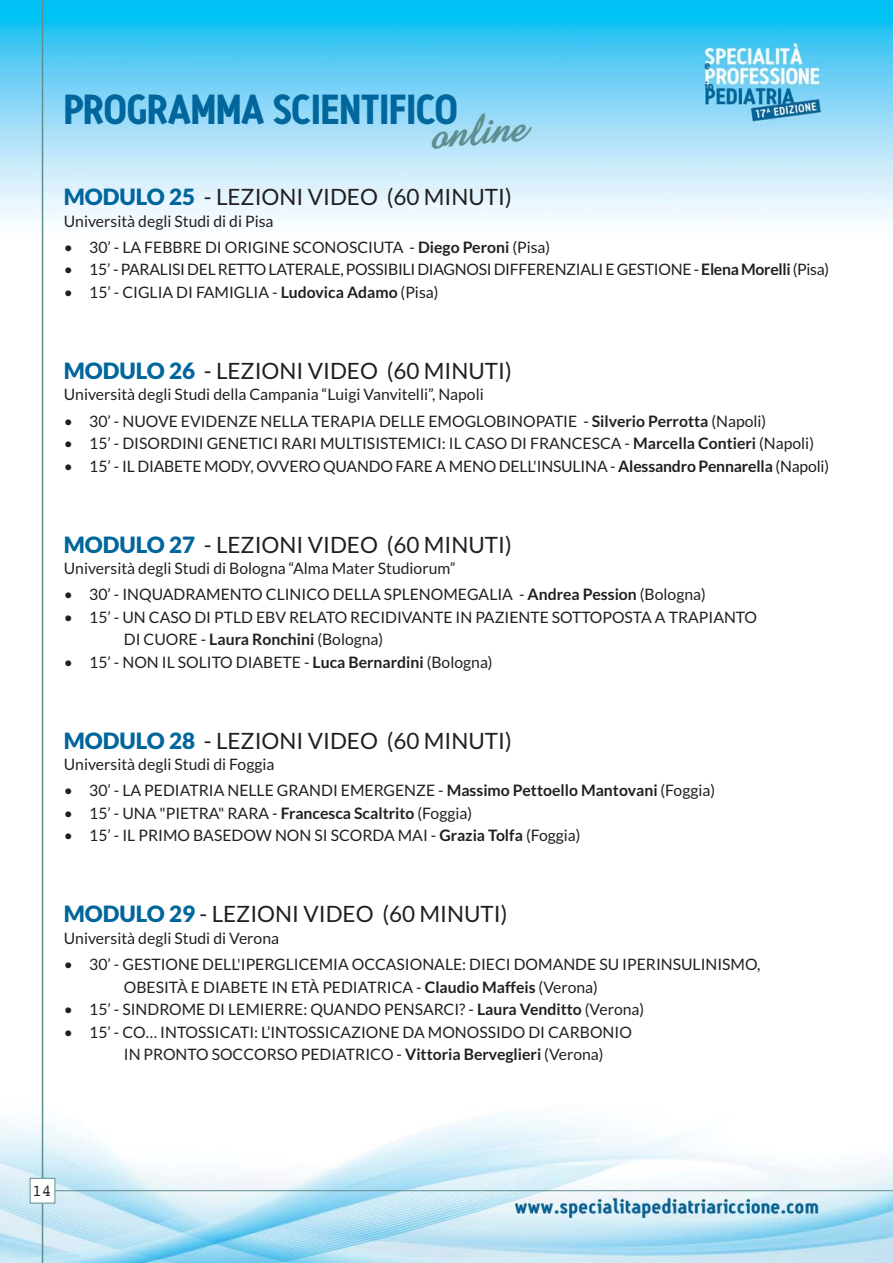
<style>
.page{position:relative;width:893px;height:1263px;background:#fff}
.page>*{position:absolute;margin:0;border:0;box-sizing:border-box;transform-origin:0 0}
.t1{font:italic 43.5px "Amaze D Bold";color:#5f8e90}
.t2{font:700 40.5px "Antitled";color:#00669b}
.t3{font:22.5px "Lato";color:#231f20}
.t4{font:16.5px "Courier";color:#231f20}
.t5{font:15.75px/22.5px "Lato";color:#231f20}
.t6{font:15.75px "Lato";letter-spacing:-.02em;color:#231f20}
.s1{font-weight:900;color:#00669b}
.s2{font-weight:700}
</style>
<div class="page">
<img style="left:0;top:0;width:893px;height:1263px">
<hr style="left:43px;top:1190px;width:850px;height:1px;background:#5f8e90">
<hr style="left:42px;top:0;width:1px;height:1263px;background:#5f8e90">
<div style="left:31px;top:1179px;width:24px;height:24px;background:#fff"></div>
<div style="left:30px;top:1178px;width:25px;height:25px;border:1px solid #5f8e90"></div>
<h2 class="t2" style="left:64px;top:87px;width:395px">PROGRAMMA SCIENTIFICO</h2>
<h1 class="t1" style="left:428px;top:107px;width:96px;rotate:-5deg">online</h1>
<h3 class="t3" style="left:64px;top:189px;width:450px"><span class="s1">MODULO 25</span> - LEZIONI VIDEO (60 MINUTI)</h3>
<p class="t5" style="left:64px;top:211px;width:211px">Università degli Studi di di Pisa</p>
<p class="t5" style="left:64px;top:237px;width:488px">• 30’ - LA FEBBRE DI ORIGINE SCONOSCIUTA - <span class="s2">Diego Peroni</span> (Pisa)</p>
<p class="t6" style="left:64px;top:264px;width:767px">• 15’ - PARALISI DEL RETTO LATERALE, POSSIBILI DIAGNOSI DIFFERENZIALI E GESTIONE - <span class="s2">Elena Morelli</span>(Pisa)</p>
<p class="t5" style="left:64px;top:282px;width:376px">• 15’ - CIGLIA DI FAMIGLIA - <span class="s2">Ludovica Adamo</span> (Pisa)</p>
<h3 class="t3" style="left:64px;top:362px;width:450px"><span class="s1">MODULO 26</span> - LEZIONI VIDEO (60 MINUTI)</h3>
<p class="t5" style="left:64px;top:385px;width:421px">Università degli Studi della Campania “Luigi Vanvitelli”, Napoli</p>
<p class="t5" style="left:64px;top:411px;width:704px">• 30’ - NUOVE EVIDENZE NELLA TERAPIA DELLE EMOGLOBINOPATIE - <span class="s2">Silverio Perrotta</span> (Napoli)</p>
<p class="t5" style="left:64px;top:433px;width:752px">• 15’ - DISORDINI GENETICI RARI MULTISISTEMICI: IL CASO DI FRANCESCA - <span class="s2">Marcella Contieri</span> (Napoli)</p>
<p class="t5" style="left:64px;top:456px;width:767px">• 15’ - IL DIABETE MODY, OVVERO QUANDO FARE A MENO DELL'INSULINA - <span class="s2">Alessandro Pennarella</span> (Napoli)</p>
<h3 class="t3" style="left:64px;top:536px;width:450px"><span class="s1">MODULO 27</span> - LEZIONI VIDEO (60 MINUTI)</h3>
<p class="t5" style="left:64px;top:558px;width:393px">Università degli Studi di Bologna “Alma Mater Studiorum”</p>
<p class="t5" style="left:64px;top:585px;width:644px">• 30’ - INQUADRAMENTO CLINICO DELLA SPLENOMEGALIA - <span class="s2">Andrea Pession</span> (Bologna)</p>
<p class="t5" style="left:124px;top:607px;width:635px;text-indent:-60px">• 15’ - UN CASO DI PTLD EBV RELATO RECIDIVANTE IN PAZIENTE SOTTOPOSTA A TRAPIANTO<br>DI CUORE - <span class="s2">Laura Ronchini</span> (Bologna)</p>
<p class="t5" style="left:64px;top:652px;width:430px">• 15’ - NON IL SOLITO DIABETE - <span class="s2">Luca Bernardini</span> (Bologna)</p>
<h3 class="t3" style="left:64px;top:732px;width:450px"><span class="s1">MODULO 28</span> - LEZIONI VIDEO (60 MINUTI)</h3>
<p class="t5" style="left:64px;top:755px;width:212px">Università degli Studi di Foggia</p>
<p class="t5" style="left:64px;top:781px;width:653px">• 30’ - LA PEDIATRIA NELLE GRANDI EMERGENZE - <span class="s2">Massimo Pettoello Mantovani</span> (Foggia)</p>
<p class="t5" style="left:64px;top:803px;width:410px">• 15’ - UNA "PIETRA" RARA - <span class="s2">Francesca Scaltrito</span> (Foggia)</p>
<p class="t5" style="left:64px;top:826px;width:518px">• 15’ - IL PRIMO BASEDOW NON SI SCORDA MAI - <span class="s2">Grazia Tolfa</span> (Foggia)</p>
<h3 class="t3" style="left:64px;top:906px;width:445px"><span class="s1">MODULO 29</span> - LEZIONI VIDEO (60 MINUTI)</h3>
<p class="t5" style="left:64px;top:928px;width:217px">Università degli Studi di Verona</p>
<p class="t5" style="left:124px;top:954px;width:638px;text-indent:-60px">• 30’ - GESTIONE DELL'IPERGLICEMIA OCCASIONALE: DIECI DOMANDE SU IPERINSULINISMO,<br>OBESITÀ E DIABETE IN ETÀ PEDIATRICA - <span class="s2">Claudio Maffeis</span> (Verona)</p>
<p class="t5" style="left:64px;top:999px;width:582px">• 15’ - SINDROME DI LEMIERRE: QUANDO PENSARCI? - <span class="s2">Laura Venditto</span> (Verona)</p>
<p class="t5" style="left:124px;top:1022px;width:509px;text-indent:-60px">• 15’ - CO… INTOSSICATI: L’INTOSSICAZIONE DA MONOSSIDO DI CARBONIO<br>IN PRONTO SOCCORSO PEDIATRICO - <span class="s2">Vittoria Berveglieri</span> (Verona)</p>
<p class="t4" style="left:32px;top:1184px;width:21px">14</p>
</div>
